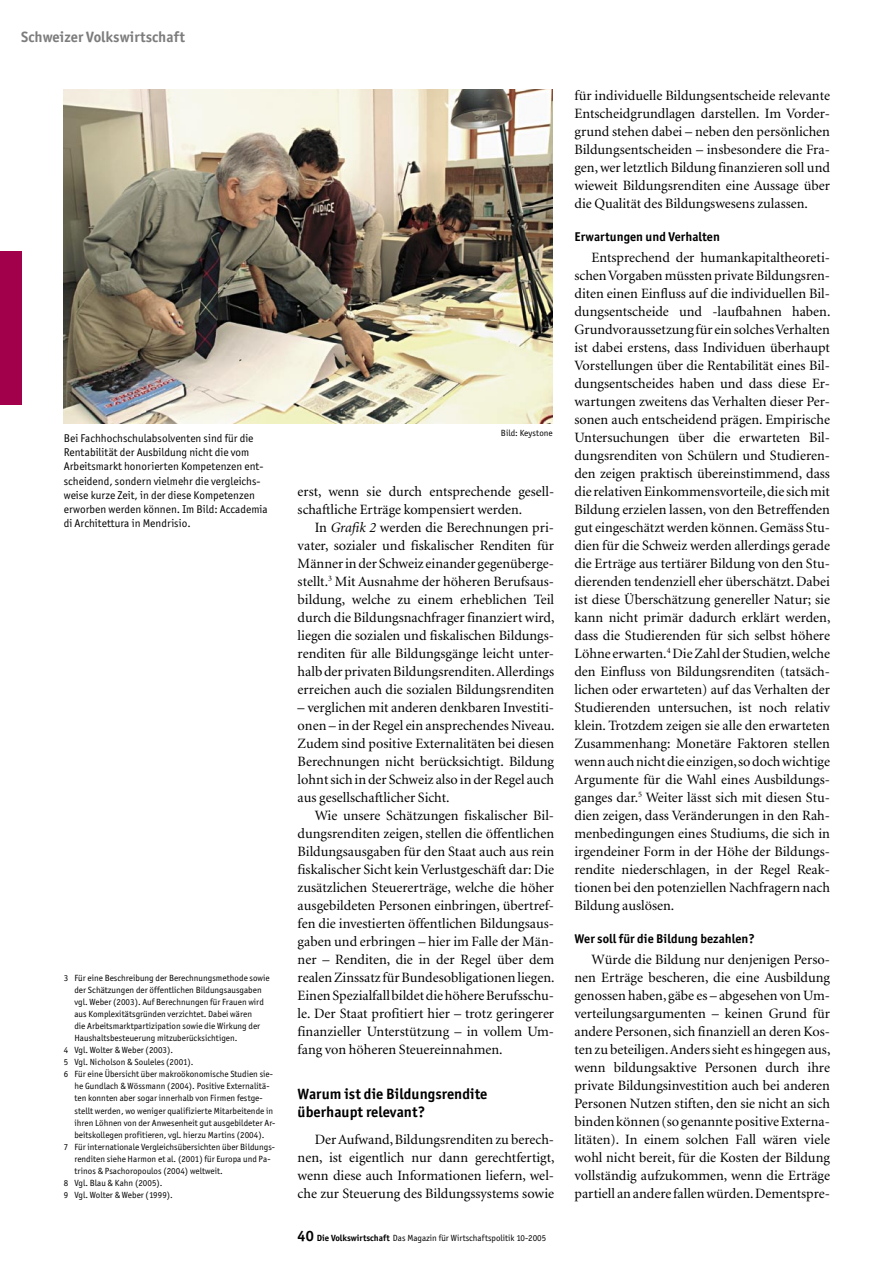
<style>
.page{position:relative;width:893px;height:1263px;background:#fff}
.page>*{position:absolute;margin:0;border:0;box-sizing:border-box;transform-origin:0 0}
._04_Zwischentitel_1{font:700 15px/18px "Officina San ITC";letter-spacing:.005em;color:#000}
.t1{font:700 15px "Officina San ITC";letter-spacing:.005em;color:#7c7c7c}
._03_Grundschrift{font:14.25px/18px "Minion";color:#000;text-align:justify}
._05_Zwischentitel_2{font:700 12.75px "Officina San ITC";letter-spacing:.005em;color:#000}
._07_Legende{font:11.25px/14.2px "Officina San ITC";letter-spacing:.005em;color:#000}
._09_Fussnote{font:9px/12px "Officina San ITC";letter-spacing:.005em;color:#000}
._07_Legende-2{font:9px "Officina San ITC";letter-spacing:.005em;color:#000}
.s1{font-style:italic}
.s2{font-weight:700;font-size:15px}
.s3{font-weight:700}
</style>
<div class="page">
<div style="left:0;top:252px;width:21px;height:153px;background:#a3004b"></div>
<img style="left:64px;top:89px;width:489px;height:334px">
<p class="t1" style="left:21px;top:27px;width:165px">Schweizer Volkswirtschaft</p>
<p class="_07_Legende" style="left:64px;top:431px;width:205px">Bei Fachhochschulabsolventen sind für die Rentabilität der Ausbildung nicht die vom Arbeitsmarkt honorierten Kompetenzen ent&shy;scheidend, sondern vielmehr die vergleichs&shy;weise kurze Zeit, in der diese Kompetenzen erworben werden können. Im Bild: Accademia di Architettura in Mendrisio.</p>
<p class="_07_Legende-2" style="left:501px;top:428px;width:53px">Bild: Keystone</p>
<p class="_03_Grundschrift" style="left:298px;top:482px;width:258px">erst, wenn sie durch entsprechende gesell&shy;schaftliche Erträge kompensiert werden.</p>
<p class="_03_Grundschrift" style="left:298px;top:518px;width:258px;text-indent:17px">In <span class="s1">Grafik 2</span> werden die Berechnungen pri&shy;vater, sozialer und fiskalischer Renditen für Männer in der Schweiz einander gegenüberge&shy;stellt.<sup>3</sup> Mit Ausnahme der höheren Berufsaus&shy;bildung, welche zu einem erheblichen Teil durch die Bildungsnachfrager finanziert wird, liegen die sozialen und fiskalischen Bildungs&shy;renditen für alle Bildungsgänge leicht unter&shy;halb der privaten Bildungsrenditen. Allerdings erreichen auch die sozialen Bildungsrenditen</p>
<p class="_03_Grundschrift" style="left:298px;top:698px;width:258px">– verglichen mit anderen denkbaren Investiti&shy;onen – in der Regel ein ansprechendes Niveau.<br>Zudem sind positive Externalitäten bei diesen Berechnungen nicht berücksichtigt. Bildung lohnt sich in der Schweiz also in der Regel auch aus gesellschaftlicher Sicht.</p>
<p class="_03_Grundschrift" style="left:298px;top:806px;width:258px;text-indent:17px">Wie unsere Schätzungen fiskalischer Bil&shy;dungsrenditen zeigen, stellen die öffentlichen Bildungsausgaben für den Staat auch aus rein fiskalischer Sicht kein Verlustgeschäft dar: Die zusätzlichen Steuererträge, welche die höher ausgebildeten Personen einbringen, übertref&shy;fen die investierten öffentlichen Bildungsaus&shy;gaben und erbringen – hier im Falle der Män&shy;ner – Renditen, die in der Regel über dem realen Zinssatz für Bundesobligationen liegen.<br>Einen Spezialfall bildet die höhere Berufsschu&shy;le. Der Staat profitiert hier – trotz geringerer finanzieller Unterstützung – in vollem Um&shy;fang von höheren Steuereinnahmen.</p>
<p class="_04_Zwischentitel_1" style="left:298px;top:1084px;width:191px">Warum ist die Bildungsrendite überhaupt relevant?</p>
<p class="_03_Grundschrift" style="left:298px;top:1130px;width:258px;text-indent:17px">Der Aufwand, Bildungsrenditen zu berech&shy;nen, ist eigentlich nur dann gerechtfertigt, wenn diese auch Informationen liefern, wel&shy;che zur Steuerung des Bildungssystems sowie</p>
<p class="_09_Fussnote" style="left:74px;top:972px;width:197px;text-indent:-11px">3 Für eine Beschreibung der Berechnungsmethode sowie der Schätzungen der öffentlichen Bildungsausgaben vgl. Weber (2003). Auf Berechnungen für Frauen wird aus Komplexitätsgründen verzichtet. Dabei wären<br>die Arbeitsmarktpartizipation sowie die Wirkung der Haushaltsbesteuerung mitzuberücksichtigen.</p>
<p class="_09_Fussnote" style="left:64px;top:1044px;width:111px">4 Vgl. Wolter &amp; Weber (2003).</p>
<p class="_09_Fussnote" style="left:64px;top:1056px;width:131px">5 Vgl. Nicholson &amp; Souleles (2001).</p>
<p class="_09_Fussnote" style="left:74px;top:1068px;width:203px;text-indent:-11px">6 Für eine Übersicht über makroökonomische Studien sie&shy;he Gundlach &amp; Wössmann (2004). Positive Externalitä&shy;ten konnten aber sogar innerhalb von Firmen festge&shy;stellt werden, wo weniger qualifizierte Mitarbeitende in ihren Löhnen von der Anwesenheit gut ausgebildeter Ar&shy;beitskollegen profitieren, vgl. hierzu Martins (2004).</p>
<p class="_09_Fussnote" style="left:74px;top:1140px;width:202px;text-indent:-11px">7 Für internationale Vergleichsübersichten über Bildungs&shy;renditen siehe Harmon et al. (2001) für Europa und Pa&shy;trinos &amp; Psachoropoulos (2004) weltweit.</p>
<p class="_09_Fussnote" style="left:64px;top:1176px;width:100px">8 Vgl. Blau &amp; Kahn (2005).</p>
<p class="_09_Fussnote" style="left:64px;top:1188px;width:111px">9 Vgl. Wolter &amp; Weber (1999).</p>
<p class="_09_Fussnote" style="left:298px;top:1232px;width:250px"><span class="s2">40</span> <span class="s3">Die Volkswirtschaft</span> Das Magazin für Wirtschaftspolitik 10-2005</p>
<p class="_03_Grundschrift" style="left:574px;top:86px;width:257px">für individuelle Bildungsentscheide relevante Entscheidgrundlagen darstellen. Im Vorder&shy;grund stehen dabei – neben den persönlichen Bildungsentscheiden – insbesondere die Fra&shy;gen, wer letztlich Bildung finanzieren soll und wieweit Bildungsrenditen eine Aussage über die Qualität des Bildungswesens zulassen.</p>
<p class="_05_Zwischentitel_2" style="left:574px;top:228px;width:147px">Erwartungen und Verhalten</p>
<p class="_03_Grundschrift" style="left:574px;top:248px;width:257px;text-indent:17px">Entsprechend der humankapitaltheoreti&shy;schen Vorgaben müssten private Bildungsren&shy;diten einen Einfluss auf die individuellen Bil&shy;dungsentscheide und -laufbahnen haben.<br>Grundvoraussetzung für ein solches Verhalten ist dabei erstens, dass Individuen überhaupt Vorstellungen über die Rentabilität eines Bil&shy;dungsentscheides haben und dass diese Er&shy;wartungen zweitens das Verhalten dieser Per&shy;sonen auch entscheidend prägen. Empirische Untersuchungen über die erwarteten Bil&shy;dungsrenditen von Schülern und Studieren&shy;den zeigen praktisch übereinstimmend, dass die relativen Einkommensvorteile, die sich mit Bildung erzielen lassen, von den Betreffenden gut eingeschätzt werden können. Gemäss Stu&shy;dien für die Schweiz werden allerdings gerade die Erträge aus tertiärer Bildung von den Stu&shy;dierenden tendenziell eher überschätzt. Dabei ist diese Überschätzung genereller Natur; sie kann nicht primär dadurch erklärt werden, dass die Studierenden für sich selbst höhere Löhne erwarten.<sup>4</sup> Die Zahl der Studien, welche den Einfluss von Bildungsrenditen (tatsäch&shy;lichen oder erwarteten) auf das Verhalten der Studierenden untersuchen, ist noch relativ klein. Trotzdem zeigen sie alle den erwarteten Zusammenhang: Monetäre Faktoren stellen wenn auch nicht die einzigen, so doch wichtige Argumente für die Wahl eines Ausbildungs&shy;ganges dar.<sup>5</sup> Weiter lässt sich mit diesen Stu&shy;dien zeigen, dass Veränderungen in den Rah&shy;menbedingungen eines Studiums, die sich in irgendeiner Form in der Höhe der Bildungs&shy;rendite niederschlagen, in der Regel Reak&shy;tionen bei den potenziellen Nachfragern nach Bildung auslösen.</p>
<p class="_05_Zwischentitel_2" style="left:574px;top:930px;width:182px">Wer soll für die Bildung bezahlen?</p>
<p class="_03_Grundschrift" style="left:574px;top:950px;width:257px;text-indent:17px">Würde die Bildung nur denjenigen Perso&shy;nen Erträge bescheren, die eine Ausbildung genossen haben, gäbe es – abgesehen von Um&shy;verteilungsargumenten – keinen Grund für andere Personen, sich finanziell an deren Kos&shy;ten zu beteiligen. Anders sieht es hingegen aus, wenn bildungsaktive Personen durch ihre private Bildungsinvestition auch bei anderen Personen Nutzen stiften, den sie nicht an sich binden können (so genannte positive Externa&shy;litäten). In einem solchen Fall wären viele wohl nicht bereit, für die Kosten der Bildung vollständig aufzukommen, wenn die Erträge partiell an andere fallen würden. Dementspre-</p>
</div>
